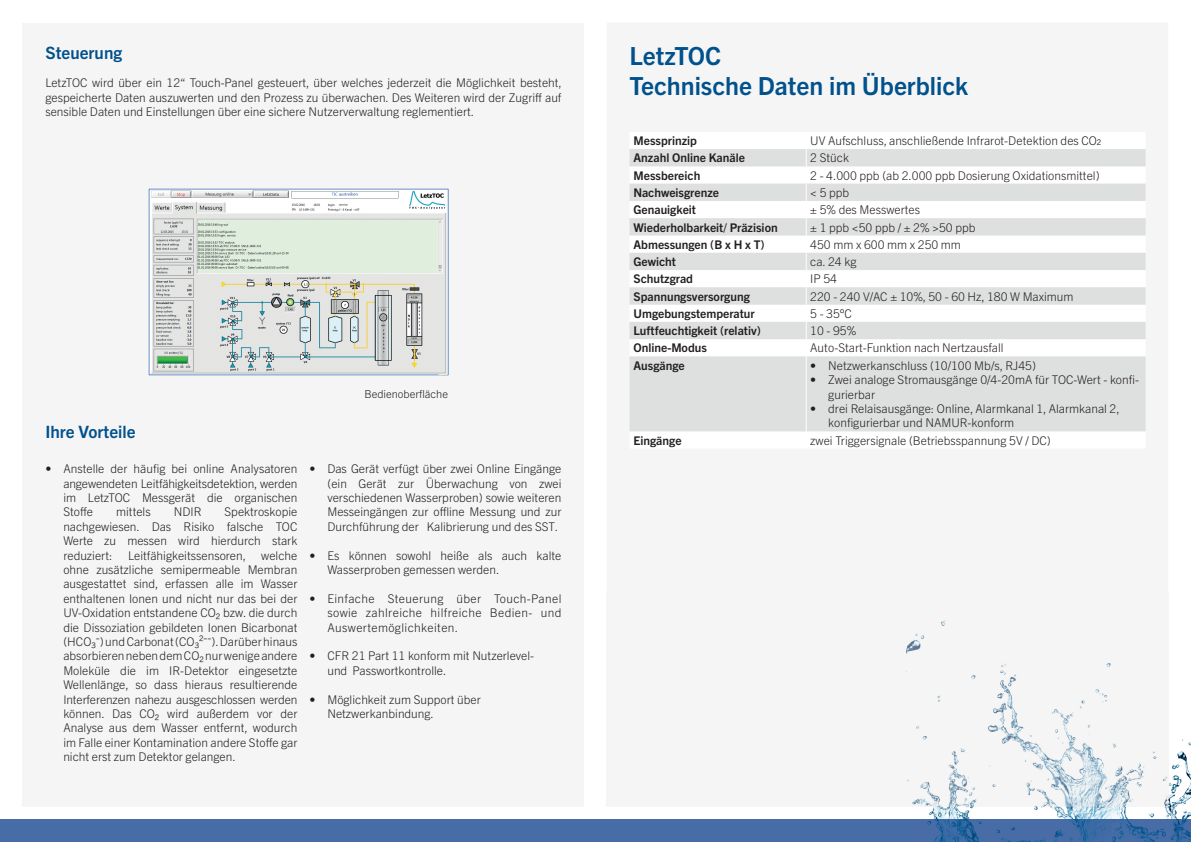
<style>
.page{position:relative;width:1191px;height:842px;background:#fff}
.page>*{position:absolute;margin:0;border:0;box-sizing:border-box;transform-origin:0 0}
.t1{font:700 25px/30px "Trade Gothic Next LT Pro";color:#01518c}
.t2{font:700 17px "Trade Gothic Next LT Pro";color:#01518c}
.t3{font:300 12px/14.4px "Trade Gothic Next LT Pro";color:#231f20;text-align:justify}
.t4{font:700 12px "Trade Gothic Next LT Pro";color:#231f20}
.t5{font:300 11px "Trade Gothic Next LT Pro";color:#231f20}
</style>
<div class="page">
<img style="left:906px;top:739px;width:285px;height:103px">
<div style="left:0;top:819px;width:906px;height:23px;background:#476da6"></div>
<div style="left:23px;top:23px;width:561px;height:569px;background:#f5f5f6"></div>
<div style="left:23px;top:592px;width:561px;height:214px;background:#f5f5f6"></div>
<img style="left:906px;top:618px;width:262px;height:188px">
<div style="left:607px;top:592px;width:299px;height:214px;background:#f5f5f6"></div>
<img style="left:148px;top:189px;width:300px;height:187px">
<svg style="left:629px;top:149px;width:516px;height:282px;fill:#dedfdf"></svg>
<svg style="left:805px;top:149px;width:1px;height:207px"></svg>
<hr style="left:805px;top:356px;width:1px;height:75px;background:#fff">
<h2 class="t2" style="left:45px;top:40px;width:78px">Steuerung</h2>
<p class="t3" style="left:45px;top:75px;width:518px">LetzTOC wird über ein 12“ Touch-Panel gesteuert, über welches jederzeit die Möglichkeit besteht, gespeicherte Daten auszuwerten und den Prozess zu überwachen. Des Weiteren wird der Zugriff auf sensible Daten und Einstellungen über eine sichere Nutzerverwaltung reglementiert.</p>
<h2 class="t2" style="left:45px;top:420px;width:92px">Ihre Vorteile</h2>
<p class="t3" style="left:63px;top:461px;width:235px;text-indent:-18px">• Anstelle der häufig bei online Analysatoren angewendeten Leitfähigkeitsdetektion, werden im LetzTOC Messgerät die organischen Stoffe</p>
<p class="t3" style="left:63px;top:504px;width:235px;text-indent:161px">Spektroskopie nachgewiesen. Das Risiko falsche TOC Werte zu messen wird hierdurch stark reduziert:</p>
<p class="t3" style="left:116px;top:504px;width:36px">mittels</p>
<p class="t3" style="left:174px;top:504px;width:29px">NDIR</p>
<p class="t3" style="left:128px;top:547px;width:119px">Leitfähigkeitssensoren,</p>
<p class="t3" style="left:63px;top:547px;width:235px;text-indent:198px">welche ohne zusätzliche semipermeable Membran ausgestattet sind, erfassen alle im Wasser enthaltenen Ionen und nicht nur das bei der UV-Oxidation entstandene CO₂ bzw. die durch die Dissoziation gebildeten Ionen Bicarbonat (HCO₃-) und Carbonat (CO₃²--). Darüber hinaus absorbieren neben dem CO₂ nur wenige andere Moleküle die im IR-Detektor eingesetzte Wellenlänge, so dass hieraus resultierende Interferenzen nahezu ausgeschlossen werden können. Das CO₂ wird außerdem vor der Analyse aus dem Wasser entfernt, wodurch im Falle einer Kontamination andere Stoffe gar nicht erst zum Detektor gelangen.</p>
<p class="t5" style="left:364px;top:386px;width:85px">Bedienoberfläche</p>
<p class="t3" style="left:327px;top:461px;width:235px;text-indent:-18px">• Das Gerät verfügt über zwei Online Eingänge (ein Gerät zur Überwachung von zwei verschiedenen Wasserproben) sowie weiteren Messeingängen zur offline Messung und zur Durchführung der Kalibrierung und des SST.</p>
<p class="t3" style="left:327px;top:547px;width:235px;text-indent:-18px">• Es können sowohl heiße als auch kalte<br>Wasserproben gemessen werden.</p>
<p class="t3" style="left:327px;top:590px;width:235px;text-indent:-18px">• Einfache Steuerung über Touch-Panel sowie zahlreiche hilfreiche Bedien- und Auswertemöglichkeiten.</p>
<p class="t3" style="left:327px;top:648px;width:208px;text-indent:-18px">• CFR 21 Part 11 konform mit Nutzerlevel&shy;und Passwortkontrolle.</p>
<p class="t3" style="left:327px;top:691px;width:155px;text-indent:-18px">• Möglichkeit zum Support über<br>Netzwerkanbindung.</p>
<h1 class="t1" style="left:629px;top:39px;width:340px">LetzTOC<br>Technische Daten im Überblick</h1>
<p class="t4" style="left:633px;top:132px;width:65px">Messprinzip</p>
<p class="t3" style="left:810px;top:133px;width:293px">UV Aufschluss, anschließende Infrarot-Detektion des CO2</p>
<p class="t4" style="left:633px;top:150px;width:113px">Anzahl Online Kanäle</p>
<p class="t3" style="left:810px;top:150px;width:40px">2 Stück</p>
<p class="t4" style="left:633px;top:167px;width:68px">Messbereich</p>
<p class="t3" style="left:810px;top:167px;width:291px">2 - 4.000 ppb (ab 2.000 ppb Dosierung Oxidationsmittel)</p>
<p class="t4" style="left:633px;top:184px;width:87px">Nachweisgrenze</p>
<p class="t3" style="left:810px;top:185px;width:41px">&lt; 5 ppb</p>
<p class="t4" style="left:633px;top:201px;width:64px">Genauigkeit</p>
<p class="t3" style="left:810px;top:202px;width:111px">± 5% des Messwertes</p>
<p class="t4" style="left:633px;top:219px;width:146px">Wiederholbarkeit/ Präzision</p>
<p class="t3" style="left:810px;top:219px;width:167px">± 1 ppb &lt;50 ppb / ± 2% &gt;50 ppb</p>
<p class="t4" style="left:633px;top:236px;width:133px">Abmessungen (B x H x T)</p>
<p class="t3" style="left:810px;top:236px;width:152px">450 mm x 600 mm x 250 mm</p>
<p class="t4" style="left:633px;top:253px;width:44px">Gewicht</p>
<p class="t3" style="left:810px;top:254px;width:48px">ca. 24 kg</p>
<p class="t4" style="left:633px;top:271px;width:61px">Schutzgrad</p>
<p class="t3" style="left:810px;top:271px;width:28px">IP 54</p>
<p class="t4" style="left:633px;top:288px;width:118px">Spannungsversorgung</p>
<p class="t3" style="left:810px;top:288px;width:265px">220 - 240 V/AC ± 10%, 50 - 60 Hz, 180 W Maximum</p>
<p class="t4" style="left:633px;top:305px;width:123px">Umgebungstemperatur</p>
<p class="t3" style="left:810px;top:306px;width:43px">5 - 35°C</p>
<p class="t4" style="left:633px;top:322px;width:129px">Luftfeuchtigkeit (relativ)</p>
<p class="t3" style="left:810px;top:323px;width:48px">10 - 95%</p>
<p class="t4" style="left:633px;top:340px;width:75px">Online-Modus</p>
<p class="t3" style="left:810px;top:340px;width:195px">Auto-Start-Funktion nach Nertzausfall</p>
<p class="t4" style="left:633px;top:357px;width:53px">Ausgänge</p>
<p class="t3" style="left:810px;top:357px;width:227px">• Netzwerkanschluss (10/100 Mb/s, RJ45)</p>
<p class="t3" style="left:828px;top:372px;width:312px;text-indent:-18px">• Zwei analoge Stromausgänge 0/4-20mA für TOC-Wert - konfi&shy;gurierbar</p>
<p class="t3" style="left:828px;top:401px;width:293px;text-indent:-18px">• drei Relaisausgänge: Online, Alarmkanal 1, Alarmkanal 2, konfigurierbar und NAMUR-konform</p>
<p class="t4" style="left:633px;top:432px;width:50px">Eingänge</p>
<p class="t3" style="left:810px;top:432px;width:242px">zwei Triggersignale (Betriebsspannung 5V / DC)</p>
</div>
